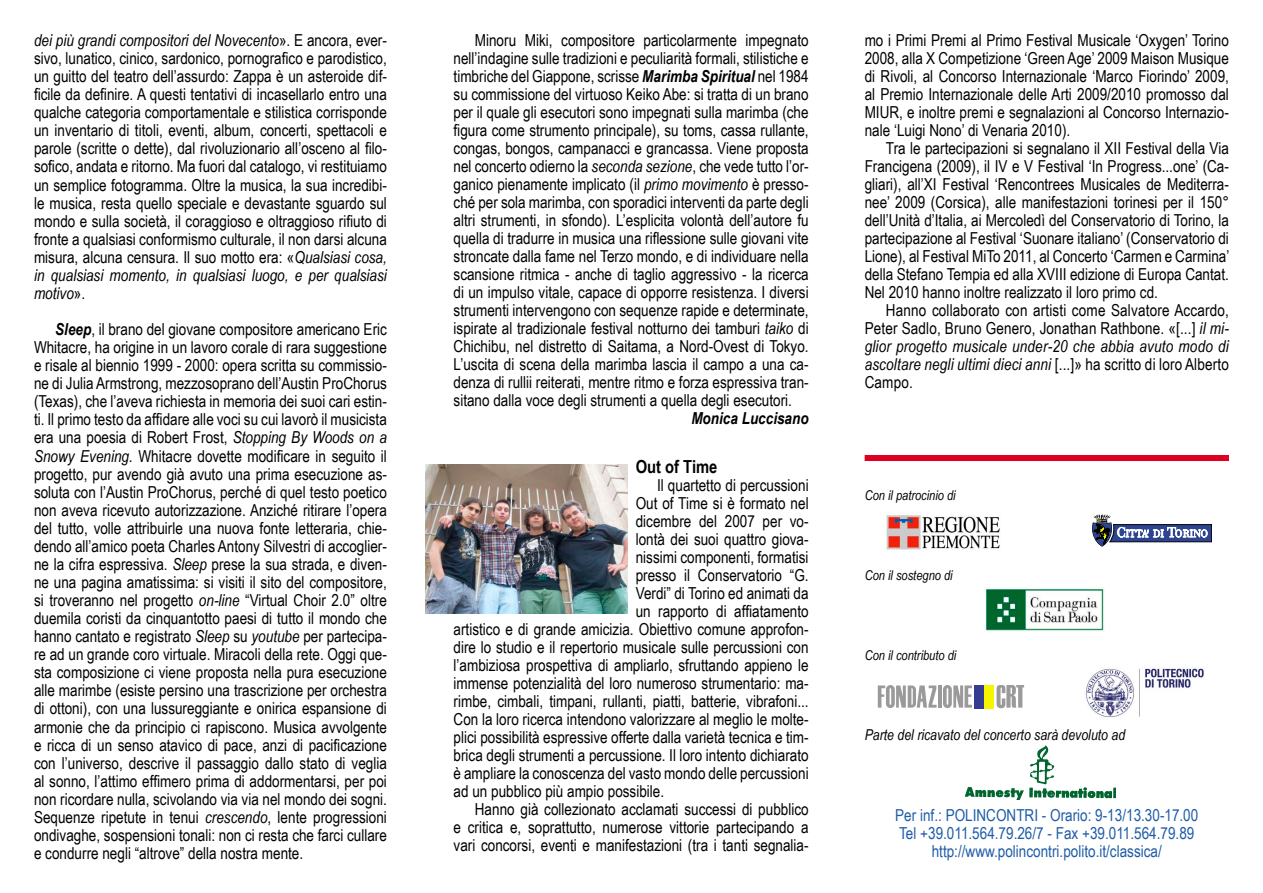
<style>
.page{position:relative;width:1263px;height:893px;background:#fff}
.page>*{position:absolute;margin:0;border:0;box-sizing:border-box;transform-origin:0 0}
.t1{font:700 18px "Arial Narrow";color:#000}
.t2{font:16.5px/18px "Arial Narrow";color:#000;text-align:justify}
.t3{font:16.5px/18px "Arial Narrow";color:#1f5ca7;text-align:center}
.t4{font:italic 700 16.5px "Arial Narrow";color:#000}
.t5{font:italic 15px "Arial Narrow";color:#000}
.t6{font:italic 13.5px "Arial Narrow";color:#000}
.s1{font-style:italic}
.s2{font-weight:700;font-style:italic}
</style>
<div class="page">
<img style="left:985px;top:588px;width:119px;height:43px">
<img style="left:884px;top:515px;width:116px;height:37px">
<svg style="left:1092px;top:514px;width:120px;height:33px"></svg>
<div style="left:974px;top:685px;width:9px;height:23px;background:#353d92"></div>
<div style="left:985px;top:685px;width:9px;height:23px;background:#f7f400"></div>
<hr style="left:938px;top:685px;width:4px;height:23px;background:#9a9a9a">
<svg style="left:943px;top:685px;width:29px;height:23px"></svg>
<svg style="left:878px;top:685px;width:59px;height:23px"></svg>
<svg style="left:996px;top:685px;width:28px;height:23px"></svg>
<img style="left:1086px;top:667px;width:118px;height:50px">
<img style="left:965px;top:746px;width:151px;height:53px">
<div style="left:865px;top:455px;width:364px;height:6px;background:#de0022"></div>
<img style="left:425px;top:464px;width:202px;height:149px">
<p class="t2" style="left:34px;top:31px;width:354px"><span class="s1">dei più grandi compositori del Novecento</span>». E ancora, ever&shy;sivo, lunatico, cinico, sardonico, pornografico e parodistico, un guitto del teatro dell’assurdo: Zappa è un asteroide dif&shy;ficile da definire. A questi tentativi di incasellarlo entro una qualche categoria comportamentale e stilistica corrisponde un inventario di titoli, eventi, album, concerti, spettacoli e parole (scritte o dette), dal rivoluzionario all’osceno al filo&shy;sofico, andata e ritorno. Ma fuori dal catalogo, vi restituiamo un semplice fotogramma. Oltre la musica, la sua incredibi&shy;le musica, resta quello speciale e devastante sguardo sul mondo e sulla società, il coraggioso e oltraggioso rifiuto di fronte a qualsiasi conformismo culturale, il non darsi alcuna misura, alcuna censura. Il suo motto era: «<span class="s1">Qualsiasi cosa, in qualsiasi momento, in qualsiasi luogo, e per qualsiasi motivo</span>».</p>
<p class="t2" style="left:34px;top:320px;width:354px;text-indent:21px"><span class="s2">Sleep</span>, il brano del giovane compositore americano Eric Whitacre, ha origine in un lavoro corale di rara suggestione e risale al biennio 1999 - 2000: opera scritta su commissio&shy;ne di Julia Armstrong, mezzosoprano dell’Austin ProChorus (Texas), che l’aveva richiesta in memoria dei suoi cari estin&shy;ti. Il primo testo da affidare alle voci su cui lavorò il musicista era una poesia di Robert Frost, <span class="s1">Stopping By Woods on a Snowy Evening.</span> Whitacre dovette modificare in seguito il progetto, pur avendo già avuto una prima esecuzione as&shy;soluta con l’Austin ProChorus, perché di quel testo poetico non aveva ricevuto autorizzazione. Anziché ritirare l’opera del tutto, volle attribuirle una nuova fonte letteraria, chie&shy;dendo all’amico poeta Charles Antony Silvestri di accoglier&shy;ne la cifra espressiva. <span class="s1">Sleep</span> prese la sua strada, e diven&shy;ne una pagina amatissima: si visiti il sito del compositore, si troveranno nel progetto <span class="s1">on-line</span> “Virtual Choir 2.0” oltre duemila coristi da cinquantotto paesi di tutto il mondo che hanno cantato e registrato <span class="s1">Sleep</span> su <span class="s1">youtube</span> per partecipa&shy;re ad un grande coro virtuale. Miracoli della rete. Oggi que&shy;sta composizione ci viene proposta nella pura esecuzione alle marimbe (esiste persino una trascrizione per orchestra di ottoni), con una lussureggiante e onirica espansione di armonie che da principio ci rapiscono. Musica avvolgente e ricca di un senso atavico di pace, anzi di pacificazione con l’universo, descrive il passaggio dallo stato di veglia al sonno, l’attimo effimero prima di addormentarsi, per poi non ricordare nulla, scivolando via via nel mondo dei sogni.<br>Sequenze ripetute in tenui <span class="s1">crescendo</span>, lente progressioni ondivaghe, sospensioni tonali: non ci resta che farci cullare e condurre negli “altrove” della nostra mente.</p>
<p class="t2" style="left:454px;top:31px;width:357px;text-indent:21px">Minoru Miki, compositore particolarmente impegnato nell’indagine sulle tradizioni e peculiarità formali, stilistiche e timbriche del Giappone, scrisse <span class="s2">Marimba Spiritual</span> nel 1984 su commissione del virtuoso Keiko Abe: si tratta di un brano per il quale gli esecutori sono impegnati sulla marimba (che figura come strumento principale), su toms, cassa rullante, congas, bongos, campanacci e grancassa. Viene proposta nel concerto odierno la <span class="s1">seconda sezione</span>, che vede tutto l’or&shy;ganico pienamente implicato (il <span class="s1">primo movimento</span> è presso&shy;ché per sola marimba, con sporadici interventi da parte degli altri strumenti, in sfondo). L’esplicita volontà dell’autore fu quella di tradurre in musica una riflessione sulle giovani vite stroncate dalla fame nel Terzo mondo, e di individuare nella scansione ritmica - anche di taglio aggressivo - la ricerca di un impulso vitale, capace di opporre resistenza. I diversi strumenti intervengono con sequenze rapide e determinate, ispirate al tradizionale festival notturno dei tamburi <span class="s1">taiko</span> di Chichibu, nel distretto di Saitama, a Nord-Ovest di Tokyo.<br>L’uscita di scena della marimba lascia il campo a una ca&shy;denza di rullii reiterati, mentre ritmo e forza espressiva tran&shy;sitano dalla voce degli strumenti a quella degli esecutori.</p>
<p class="t4" style="left:691px;top:406px;width:119px">Monica Luccisano</p>
<p class="t1" style="left:636px;top:453px;width:83px">Out of Time</p>
<p class="t2" style="left:657px;top:476px;width:153px">Il quartetto di percussioni</p>
<p class="t2" style="left:636px;top:494px;width:174px">Out of Time si è formato nel</p>
<p class="t2" style="left:636px;top:512px;width:174px">dicembre del 2007 per vo-</p>
<p class="t2" style="left:636px;top:530px;width:174px">lontà dei suoi quattro giova-</p>
<p class="t2" style="left:636px;top:548px;width:174px">nissimi componenti, formatisi</p>
<p class="t2" style="left:636px;top:566px;width:174px">presso il Conservatorio “G.</p>
<p class="t2" style="left:636px;top:584px;width:174px">Verdi” di Torino ed animati da</p>
<p class="t2" style="left:636px;top:602px;width:174px">un rapporto di affiatamento</p>
<p class="t2" style="left:454px;top:620px;width:357px">artistico e di grande amicizia. Obiettivo comune approfon-</p>
<p class="t2" style="left:454px;top:638px;width:357px">dire lo studio e il repertorio musicale sulle percussioni con</p>
<p class="t2" style="left:454px;top:656px;width:357px">l’ambiziosa prospettiva di ampliarlo, sfruttando appieno le</p>
<p class="t2" style="left:454px;top:674px;width:357px">immense potenzialità del loro numeroso strumentario: ma-</p>
<p class="t2" style="left:454px;top:692px;width:357px">rimbe, cimbali, timpani, rullanti, piatti, batterie, vibrafoni...</p>
<p class="t2" style="left:454px;top:710px;width:357px">Con la loro ricerca intendono valorizzare al meglio le molte-</p>
<p class="t2" style="left:454px;top:728px;width:357px">plici possibilità espressive offerte dalla varietà tecnica e tim-</p>
<p class="t2" style="left:454px;top:746px;width:357px">brica degli strumenti a percussione. Il loro intento dichiarato</p>
<p class="t2" style="left:454px;top:764px;width:357px">è ampliare la conoscenza del vasto mondo delle percussioni</p>
<p class="t2" style="left:454px;top:782px;width:212px">ad un pubblico più ampio possibile.</p>
<p class="t2" style="left:475px;top:800px;width:335px">Hanno già collezionato acclamati successi di pubblico</p>
<p class="t2" style="left:454px;top:818px;width:357px">e critica e, soprattutto, numerose vittorie partecipando a</p>
<p class="t2" style="left:454px;top:836px;width:357px">vari concorsi, eventi e manifestazioni (tra i tanti segnalia-</p>
<p class="t2" style="left:865px;top:31px;width:366px">mo i Primi Premi al Primo Festival Musicale ‘Oxygen’ Torino 2008, alla X Competizione ‘Green Age’ 2009 Maison Musique di Rivoli, al Concorso Internazionale ‘Marco Fiorindo’ 2009, al Premio Internazionale delle Arti 2009/2010 promosso dal MIUR, e inoltre premi e segnalazioni al Concorso Internazio&shy;nale ‘Luigi Nono’ di Venaria 2010).</p>
<p class="t2" style="left:865px;top:139px;width:366px;text-indent:21px">Tra le partecipazioni si segnalano il XII Festival della Via Francigena (2009), il IV e V Festival ‘In Progress...one’ (Ca&shy;gliari), all’XI Festival ‘Rencontrees Musicales de Mediterra&shy;nee’ 2009 (Corsica), alle manifestazioni torinesi per il 150° dell’Unità d’Italia, ai Mercoledì del Conservatorio di Torino, la partecipazione al Festival ‘Suonare italiano’ (Conservatorio di Lione), al Festival MiTo 2011, al Concerto ‘Carmen e Carmina’ della Stefano Tempia ed alla XVIII edizione di Europa Cantat.<br>Nel 2010 hanno inoltre realizzato il loro primo cd.</p>
<p class="t2" style="left:865px;top:301px;width:366px;text-indent:21px">Hanno collaborato con artisti come Salvatore Accardo, Peter Sadlo, Bruno Genero, Jonathan Rathbone. «[...] <span class="s1">il mi&shy;glior progetto musicale under-20 che abbia avuto modo di ascoltare negli ultimi dieci anni</span> [...]» ha scritto di loro Alberto Campo.</p>
<p class="t6" style="left:865px;top:486px;width:93px">Con il patrocinio di</p>
<p class="t6" style="left:865px;top:565px;width:89px">Con il sostegno di</p>
<p class="t6" style="left:865px;top:646px;width:93px">Con il contributo di</p>
<p class="t5" style="left:865px;top:724px;width:262px">Parte del ricavato del concerto sarà devoluto ad</p>
<p class="t3" style="left:895px;top:806px;width:305px">Per inf.: POLINCONTRI - Orario: 9-13/13.30-17.00<br>Tel +39.011.564.79.26/7 - Fax +39.011.564.79.89 http://www.polincontri.polito.it/classica/</p>
</div>
